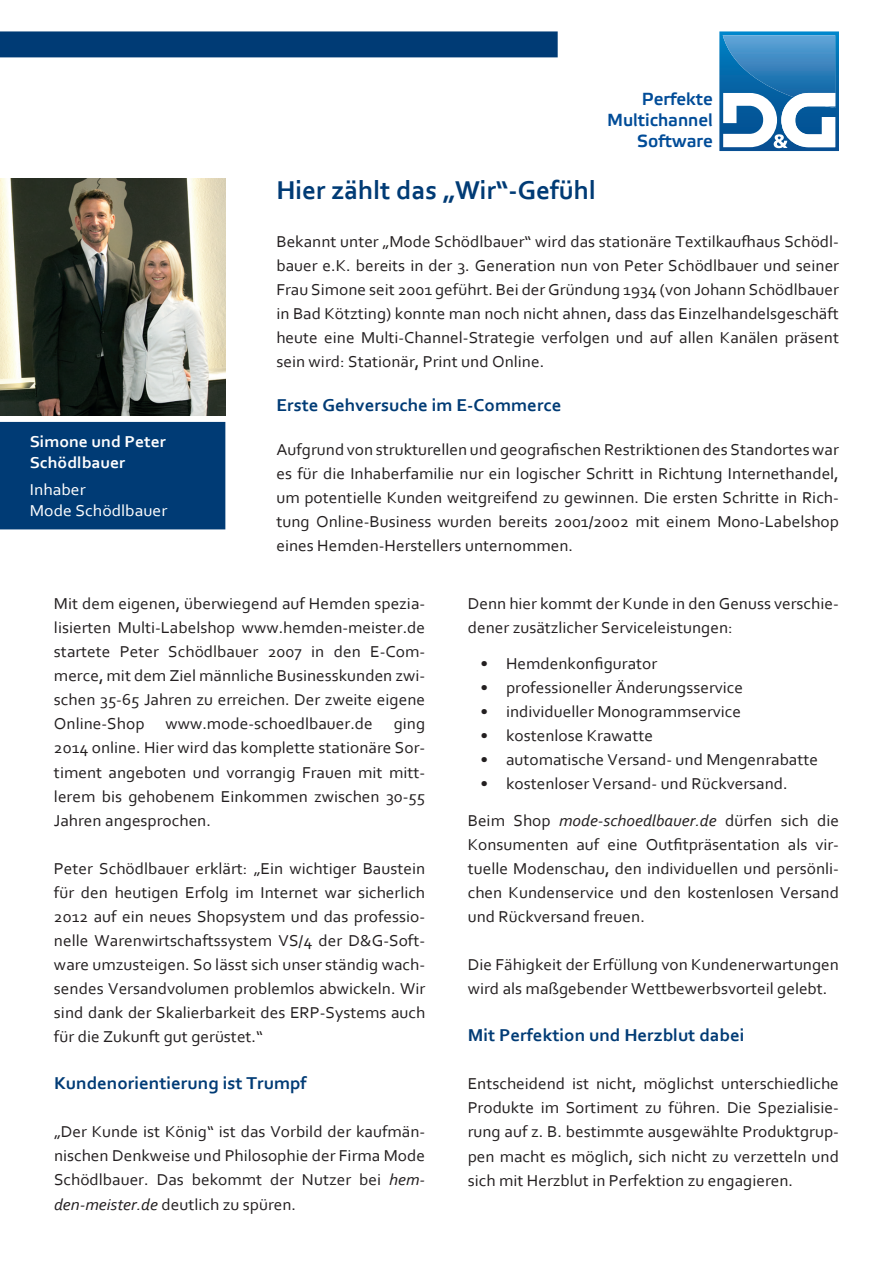
<style>
.page{position:relative;width:893px;height:1263px;background:#fff}
.page>*{position:absolute;margin:0;border:0;box-sizing:border-box;transform-origin:0 0}
.t1{font:700 27px "Corbel";color:#003b75}
.t2{font:700 18px "Corbel";color:#003b75;scale:1.05 1}
.t3{font:500 17.55px/21px "Etelka";color:#014c98;text-align:right}
.t4{font:16.5px/24px "Corbel";color:#231f20;text-align:justify;scale:1.05 1}
.t5{font:700 16.5px/21px "Corbel";color:#fff;scale:1.07 1}
.t6{font:16.5px/21px "Corbel";color:#fff;scale:1.07 1}
.s1{font-style:italic}
</style>
<div class="page">
<div style="left:0;top:31px;width:558px;height:26px;background:#003b75"></div>
<div style="left:0;top:422px;width:225px;height:107px;background:#003b75"></div>
<img style="left:0;top:179px;width:225px;height:236px">
<svg style="left:719px;top:31px;width:120px;height:120px"></svg>
<img style="left:723px;top:35px;width:112px;height:73px">
<img style="left:794px;top:93px;width:41px;height:13px">
<p class="t5" style="left:30px;top:431px;width:129px">Simone und Peter<br>Schödlbauer</p>
<p class="t6" style="left:30px;top:479px;width:130px">Inhaber<br>Mode Schödlbauer</p>
<p class="t3" style="left:607px;top:89px;width:107px">Perfekte<br>Multichannel<br>Software</p>
<h1 class="t1" style="left:276px;top:173px;width:321px">Hier zählt das „Wir“-Gefühl</h1>
<p class="t4" style="left:276px;top:229px;width:537px">Bekannt unter „Mode Schödlbauer“ wird das stationäre Textilkaufhaus Schödl&shy;bauer e.K. bereits in der 3. Generation nun von Peter Schödlbauer und seiner Frau Simone seit 2001 geführt. Bei der Gründung 1934 (von Johann Schödlbauer in Bad Kötzting) konnte man noch nicht ahnen, dass das Einzelhandelsgeschäft heute eine Multi-Channel-Strategie verfolgen und auf allen Kanälen präsent sein wird: Stationär, Print und Online.</p>
<p class="t2" style="left:276px;top:394px;width:273px">Erste Gehversuche im E-Commerce</p>
<p class="t4" style="left:276px;top:437px;width:537px">Aufgrund von strukturellen und geografischen Restriktionen des Standortes war es für die Inhaberfamilie nur ein logischer Schritt in Richtung Internethandel, um potentielle Kunden weitgreifend zu gewinnen. Die ersten Schritte in Rich&shy;tung Online-Business wurden bereits 2001/2002 mit einem Mono-Labelshop eines Hemden-Herstellers unternommen.</p>
<p class="t4" style="left:54px;top:591px;width:355px">Mit dem eigenen, überwiegend auf Hemden spezia&shy;lisierten Multi-Labelshop www.hemden-meister.de startete Peter Schödlbauer 2007 in den E-Com&shy;merce, mit dem Ziel männliche Businesskunden zwi&shy;schen 35-65 Jahren zu erreichen. Der zweite eigene Online-Shop</p>
<p class="t4" style="left:165px;top:712px;width:199px">www.mode-schoedlbauer.de</p>
<p class="t4" style="left:54px;top:712px;width:355px;text-indent:340px">ging 2014 online. Hier wird das komplette stationäre Sor&shy;timent angeboten und vorrangig Frauen mit mitt&shy;lerem bis gehobenem Einkommen zwischen 30-55<br>Jahren angesprochen.</p>
<p class="t4" style="left:54px;top:856px;width:355px">Peter Schödlbauer erklärt: „Ein wichtiger Baustein für den heutigen Erfolg im Internet war sicherlich 2012 auf ein neues Shopsystem und das professio&shy;nelle Warenwirtschaftssystem VS/4 der D&amp;G-Soft&shy;ware umzusteigen. So lässt sich unser ständig wach&shy;sendes Versandvolumen problemlos abwickeln. Wir sind dank der Skalierbarkeit des ERP-Systems auch für die Zukunft gut gerüstet.“</p>
<p class="t2" style="left:54px;top:1072px;width:242px">Kundenorientierung ist Trumpf</p>
<p class="t4" style="left:54px;top:1119px;width:355px">„Der Kunde ist König“ ist das Vorbild der kaufmän&shy;nischen Denkweise und Philosophie der Firma Mode Schödlbauer. Das bekommt der Nutzer bei <span class="s1">hem&shy;den-meister.de</span> deutlich zu spüren.</p>
<p class="t4" style="left:468px;top:591px;width:355px">Denn hier kommt der Kunde in den Genuss verschie&shy;dener zusätzlicher Serviceleistungen:</p>
<p class="t4" style="left:480px;top:651px;width:170px">• Hemdenkonfigurator</p>
<p class="t4" style="left:480px;top:675px;width:252px">• professioneller Änderungsservice</p>
<p class="t4" style="left:480px;top:699px;width:250px">• individueller Monogrammservice</p>
<p class="t4" style="left:480px;top:723px;width:166px">• kostenlose Krawatte</p>
<p class="t4" style="left:480px;top:748px;width:323px">• automatische Versand- und Mengenrabatte</p>
<p class="t4" style="left:468px;top:766px;width:355px;line-height:36px;text-indent:13px">• kostenloser Versand- und Rückversand.<br>Beim Shop <span class="s1">mode-schoedlbauer.de</span> dürfen sich die</p>
<p class="t4" style="left:468px;top:832px;width:355px">Konsumenten auf eine Outfitpräsentation als vir&shy;tuelle Modenschau, den individuellen und persönli&shy;chen Kundenservice und den kostenlosen Versand und Rückversand freuen.</p>
<p class="t4" style="left:468px;top:952px;width:355px">Die Fähigkeit der Erfüllung von Kundenerwartungen wird als maßgebender Wettbewerbsvorteil gelebt.</p>
<p class="t2" style="left:468px;top:1024px;width:265px">Mit Perfektion und Herzblut dabei</p>
<p class="t4" style="left:468px;top:1071px;width:355px">Entscheidend ist nicht, möglichst unterschiedliche Produkte im Sortiment zu führen. Die Spezialisie&shy;rung auf z. B. bestimmte ausgewählte Produktgrup&shy;pen macht es möglich, sich nicht zu verzetteln und sich mit Herzblut in Perfektion zu engagieren.</p>
</div>
